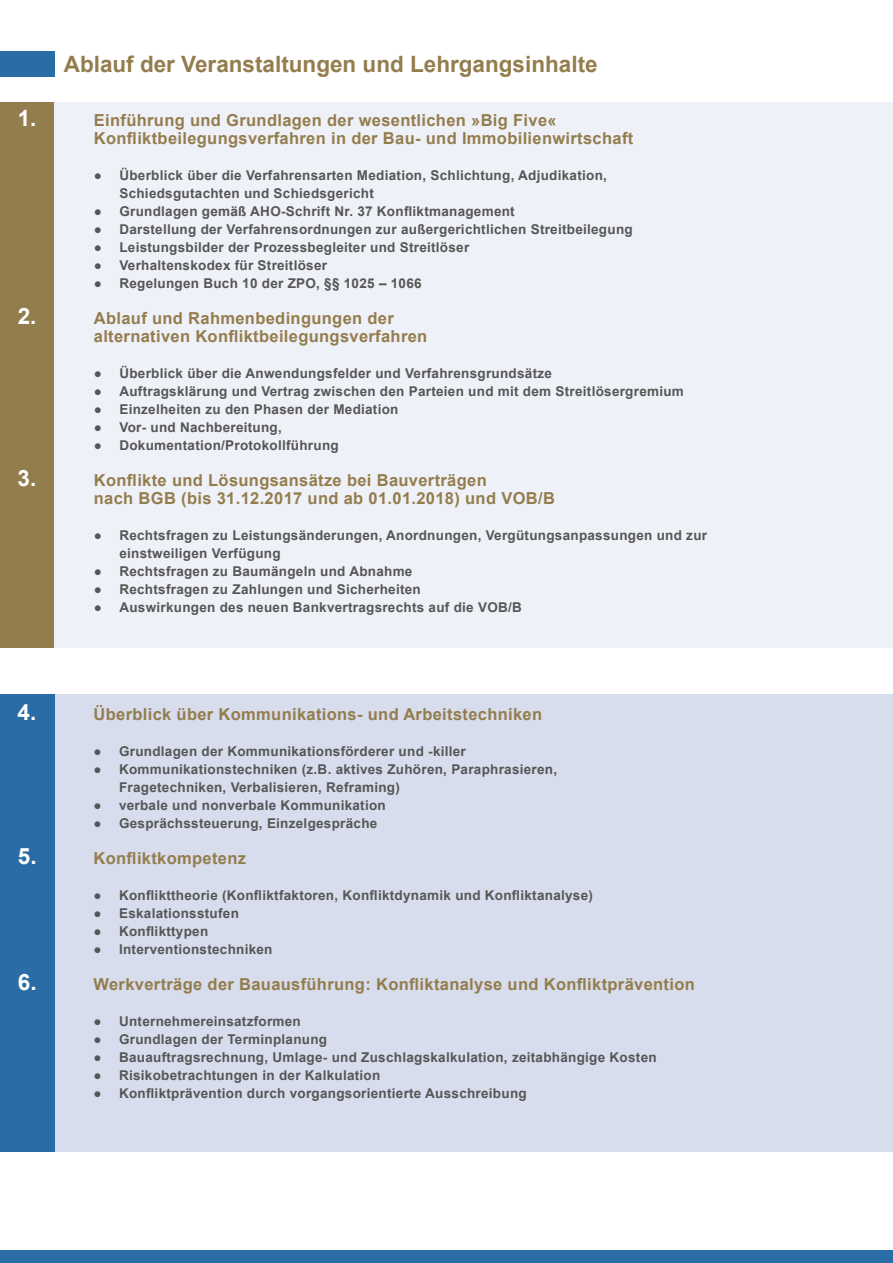
<style>
.page{position:relative;width:893px;height:1263px;background:#fff}
.page>*{position:absolute;margin:0;border:0;box-sizing:border-box;transform-origin:0 0}
.t1{font:700 22.5px "Arial";color:#947d4d}
.t2{font:700 22.5px "Arial";color:#fff}
.t3{font:700 16.5px/18px "Arial";letter-spacing:.02em;color:#947d4d}
.t4{font:700 13.5px/18px "Arial";letter-spacing:.02em;color:#565656}
</style>
<div class="page">
<div style="left:50px;top:103px;width:843px;height:545px;background:#eff1f8"></div>
<div style="left:0;top:103px;width:54px;height:545px;background:#947d4d"></div>
<div style="left:0;top:1250px;width:893px;height:13px;background:#2a6ca5"></div>
<div style="left:54px;top:694px;width:839px;height:458px;background:#d7dded"></div>
<div style="left:0;top:694px;width:54px;height:457px;background:#2a6ca5"></div>
<div style="left:0;top:51px;width:54px;height:25px;background:#2a6ca5"></div>
<h1 class="t2" style="left:18px;top:103px;width:20px">1.</h1>
<h1 class="t2" style="left:18px;top:301px;width:20px">2.</h1>
<h1 class="t2" style="left:18px;top:463px;width:20px">3.</h1>
<h1 class="t1" style="left:64px;top:49px;width:535px">Ablauf der Veranstaltungen und Lehrgangsinhalte</h1>
<p class="t3" style="left:94px;top:112px;width:541px">Einführung und Grundlagen der wesentlichen »Big Five«<br>Konfliktbeilegungsverfahren in der Bau- und Immobilienwirtschaft</p>
<p class="t4" style="left:119px;top:167px;width:489px;text-indent:-26px">● Überblick über die Verfahrensarten Mediation, Schlichtung, Adjudikation,<br>Schiedsgutachten und Schiedsgericht</p>
<p class="t4" style="left:94px;top:203px;width:422px">● Grundlagen gemäß AHO-Schrift Nr. 37 Konfliktmanagement</p>
<p class="t4" style="left:94px;top:221px;width:540px">● Darstellung der Verfahrensordnungen zur außergerichtlichen Streitbeilegung</p>
<p class="t4" style="left:94px;top:239px;width:377px">● Leistungsbilder der Prozessbegleiter und Streitlöser</p>
<p class="t4" style="left:94px;top:257px;width:235px">● Verhaltenskodex für Streitlöser</p>
<p class="t4" style="left:94px;top:275px;width:329px">● Regelungen Buch 10 der ZPO, §§ 1025 – 1066</p>
<p class="t3" style="left:94px;top:310px;width:335px">Ablauf und Rahmenbedingungen der alternativen Konfliktbeilegungsverfahren</p>
<p class="t4" style="left:94px;top:365px;width:460px">● Überblick über die Anwendungsfelder und Verfahrensgrundsätze</p>
<p class="t4" style="left:94px;top:383px;width:591px">● Auftragsklärung und Vertrag zwischen den Parteien und mit dem Streitlösergremium</p>
<p class="t4" style="left:94px;top:401px;width:306px">● Einzelheiten zu den Phasen der Mediation</p>
<p class="t4" style="left:94px;top:419px;width:189px">● Vor- und Nachbereitung,</p>
<p class="t4" style="left:94px;top:437px;width:246px">● Dokumentation/Protokollführung</p>
<p class="t3" style="left:94px;top:472px;width:462px">Konflikte und Lösungsansätze bei Bauverträgen<br>nach BGB (bis 31.12.2017 und ab 01.01.2018) und VOB/B</p>
<p class="t4" style="left:119px;top:527px;width:589px;text-indent:-26px">● Rechtsfragen zu Leistungsänderungen, Anordnungen, Vergütungsanpassungen und zur einstweiligen Verfügung</p>
<p class="t4" style="left:94px;top:563px;width:320px">● Rechtsfragen zu Baumängeln und Abnahme</p>
<p class="t4" style="left:94px;top:581px;width:328px">● Rechtsfragen zu Zahlungen und Sicherheiten</p>
<p class="t4" style="left:94px;top:599px;width:429px">● Auswirkungen des neuen Bankvertragsrechts auf die VOB/B</p>
<h1 class="t2" style="left:18px;top:697px;width:20px">4.</h1>
<h1 class="t2" style="left:18px;top:841px;width:20px">5.</h1>
<h1 class="t2" style="left:18px;top:967px;width:20px">6.</h1>
<p class="t3" style="left:94px;top:706px;width:450px">Überblick über Kommunikations- und Arbeitstechniken</p>
<p class="t4" style="left:94px;top:743px;width:374px">● Grundlagen der Kommunikationsförderer und -killer</p>
<p class="t4" style="left:119px;top:761px;width:440px;text-indent:-26px">● Kommunikationstechniken (z.B. aktives Zuhören, Paraphrasieren,<br>Fragetechniken, Verbalisieren, Reframing)</p>
<p class="t4" style="left:94px;top:797px;width:294px">● verbale und nonverbale Kommunikation</p>
<p class="t4" style="left:94px;top:815px;width:285px">● Gesprächssteuerung, Einzelgespräche</p>
<p class="t3" style="left:94px;top:850px;width:154px">Konfliktkompetenz</p>
<p class="t4" style="left:94px;top:887px;width:501px">● Konflikttheorie (Konfliktfaktoren, Konfliktdynamik und Konfliktanalyse)</p>
<p class="t4" style="left:94px;top:905px;width:147px">● Eskalationsstufen</p>
<p class="t4" style="left:94px;top:923px;width:116px">● Konflikttypen</p>
<p class="t4" style="left:94px;top:941px;width:180px">● Interventionstechniken</p>
<p class="t3" style="left:94px;top:976px;width:603px">Werkverträge der Bauausführung: Konfliktanalyse und Konfliktprävention</p>
<p class="t4" style="left:94px;top:1013px;width:209px">● Unternehmereinsatzformen</p>
<p class="t4" style="left:94px;top:1031px;width:235px">● Grundlagen der Terminplanung</p>
<p class="t4" style="left:94px;top:1049px;width:565px">● Bauauftragsrechnung, Umlage- und Zuschlagskalkulation, zeitabhängige Kosten</p>
<p class="t4" style="left:94px;top:1067px;width:288px">● Risikobetrachtungen in der Kalkulation</p>
<p class="t4" style="left:94px;top:1085px;width:435px">● Konfliktprävention durch vorgangsorientierte Ausschreibung</p>
</div>
